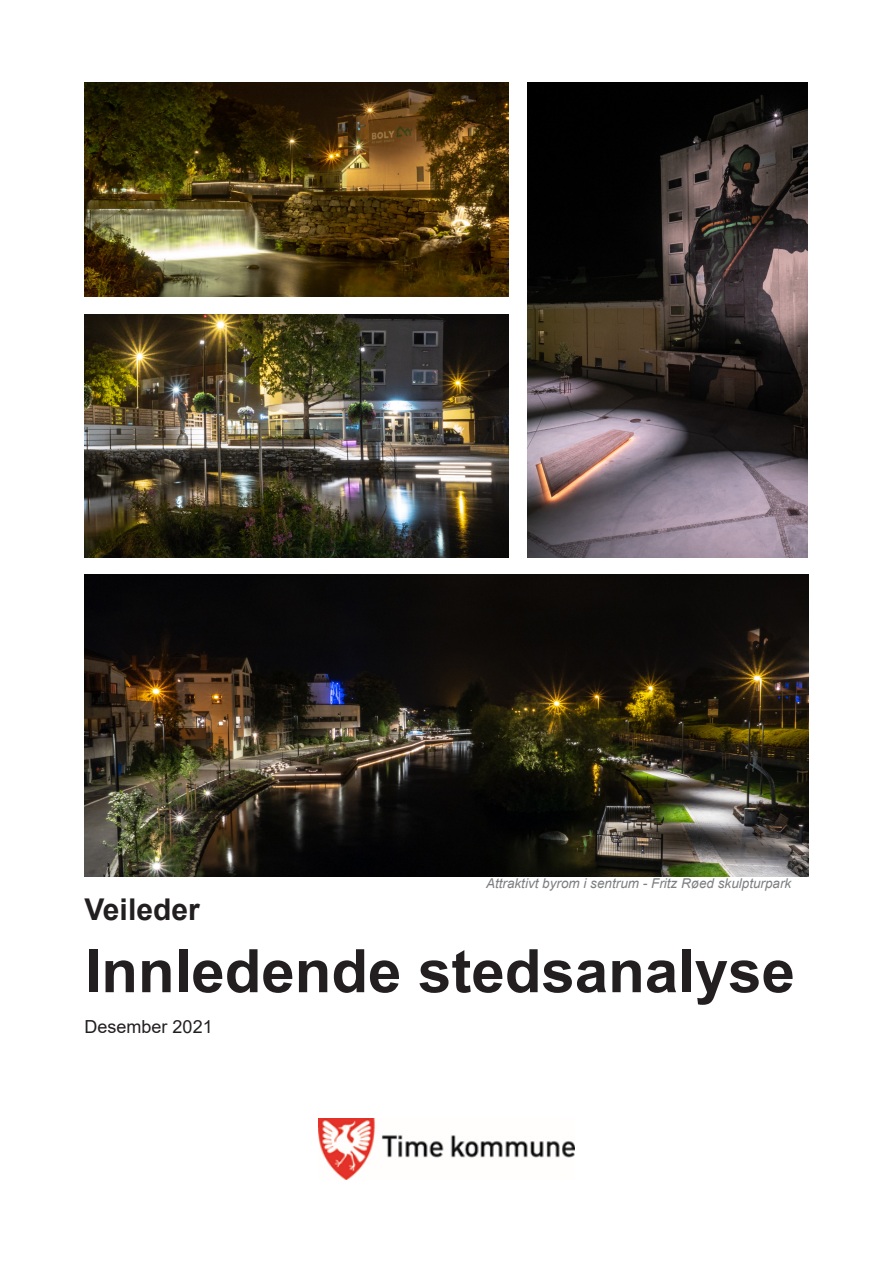
<style>
.page{position:relative;width:893px;height:1263px;background:#fff}
.page>*{position:absolute;margin:0;border:0;box-sizing:border-box;transform-origin:0 0}
.t1{font:700 60px "Arial";color:#231f20}
.t2{font:700 30px "Arial";color:#231f20}
.t3{font:18px "Arial";color:#231f20}
.t4{font:italic 13.5px "Arial";color:#7c7e81}
</style>
<div class="page">
<img style="left:85px;top:83px;width:423px;height:214px">
<img style="left:527px;top:83px;width:281px;height:474px">
<img style="left:85px;top:315px;width:423px;height:242px">
<img style="left:85px;top:574px;width:723px;height:302px">
<img style="left:319px;top:1118px;width:255px;height:61px">
<p class="t4" style="left:486px;top:874px;width:307px">Attraktivt byrom i sentrum - Fritz Røed skulpturpark</p>
<p class="t2" style="left:85px;top:888px;width:117px">Veileder</p>
<p class="t1" style="left:85px;top:929px;width:712px">Innledende stedsanalyse</p>
<p class="t3" style="left:85px;top:1014px;width:130px">Desember 2021</p>
</div>
